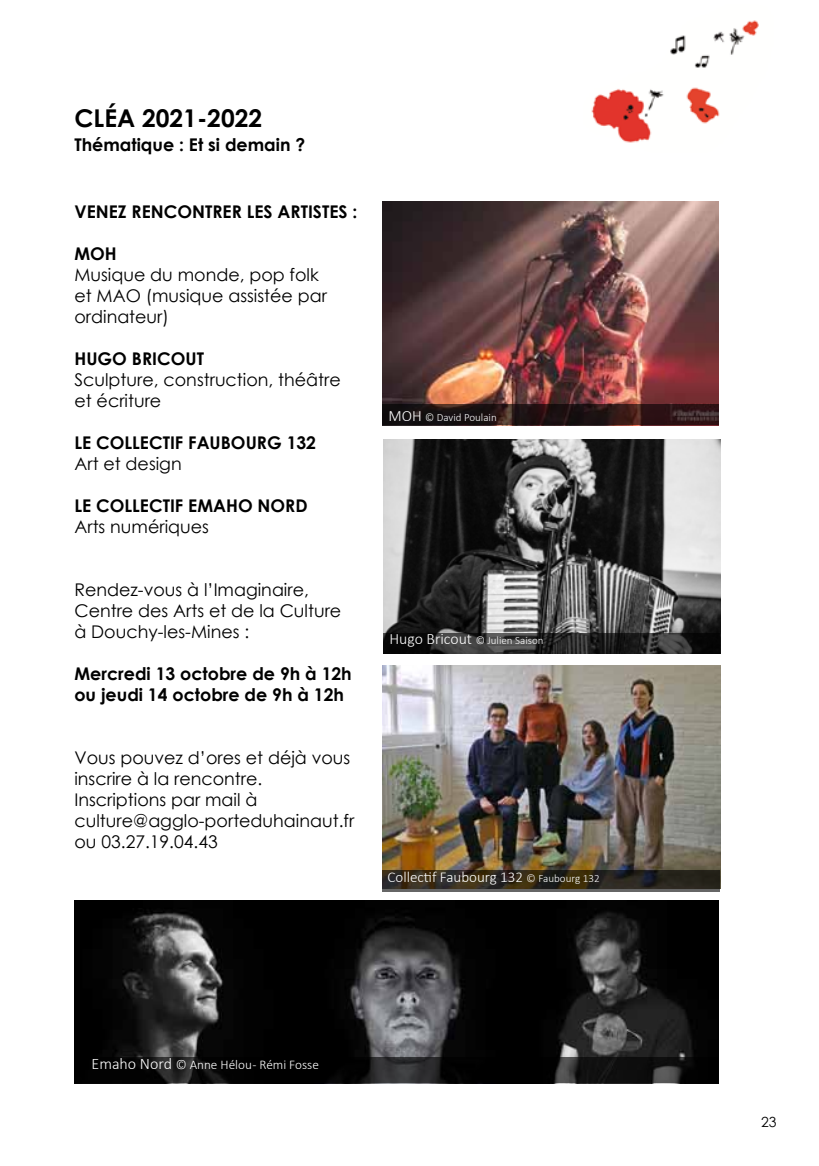
<style>
.page{position:relative;width:819px;height:1166px;background:#fff}
.page>*{position:absolute;margin:0;border:0;box-sizing:border-box;transform-origin:0 0}
.t1{font:700 24.5px "Century Gothic";color:#000}
.t2{font:17.5px/21px "Century Gothic";color:#000}
.t3{font:700 17.5px/21px "Century Gothic";color:#000}
.t4{font:300 15.05px "Calibri";color:#fff}
.t5{font:14px "Century Gothic";color:#000}
.t6{font:300 13.3px "Calibri";color:#fff}
.t7{font:300 11.03px "Calibri";color:#fff}
.s1{font-size:15.75px}
.s2{font-size:11.03px}
.s3{font-size:16.1px}
</style>
<div class="page">
<img style="left:382px;top:666px;width:338px;height:205px">
<img style="left:383px;top:201px;width:335px;height:203px">
<img style="left:75px;top:900px;width:643px;height:183px">
<img style="left:384px;top:440px;width:336px;height:193px">
<img style="left:591px;top:20px;width:168px;height:123px">
<svg style="left:383px;top:633px;width:337px;height:21px;background:#282828"></svg>
<svg style="left:382px;top:871px;width:338px;height:21px;background:#353025"></svg>
<svg style="left:75px;top:1057px;width:643px;height:25px;background:#0f0f0f"></svg>
<svg style="left:382px;top:404px;width:336px;height:21px;background:#251515"></svg>
<hr style="left:0;top:1105px;width:1px;height:61px;background:#000">
<h1 class="t1" style="left:74px;top:99px;width:189px">CLÉA 2021-2022</h1>
<p class="t3" style="left:74px;top:134px;width:232px">THÉMATIQUE : ET SI DEMAIN ?</p>
<p class="t3" style="left:74px;top:201px;width:69px">VENEZ RENCONTRER</p>
<p class="t3" style="left:247px;top:201px;width:9px">LES</p>
<p class="t3" style="left:277px;top:201px;width:10px">ARTISTES</p>
<p class="t3" style="left:352px;top:201px;width:6px">:</p>
<p class="t3" style="left:74px;top:243px;width:29px">MOH</p>
<p class="t2" style="left:74px;top:264px;width:254px">Musique du monde, pop folk et MAO (musique assistée par ordinateur)</p>
<p class="t3" style="left:74px;top:348px;width:26px">HUGO</p>
<p class="t3" style="left:132px;top:348px;width:22px">BRICOUT</p>
<p class="t2" style="left:74px;top:369px;width:268px">Sculpture, construction, théâtre et écriture</p>
<p class="t3" style="left:74px;top:432px;width:33px">LE COLLECTIF</p>
<p class="t3" style="left:188px;top:432px;width:22px">FAUBOURG</p>
<p class="t3" style="left:287px;top:432px;width:31px">132</p>
<p class="t2" style="left:74px;top:453px;width:109px">Art et design</p>
<p class="t3" style="left:74px;top:495px;width:33px">LE COLLECTIF</p>
<p class="t3" style="left:188px;top:495px;width:24px">EMAHO</p>
<p class="t3" style="left:257px;top:495px;width:13px">NORD</p>
<p class="t2" style="left:74px;top:516px;width:136px">Arts numériques</p>
<p class="t2" style="left:74px;top:579px;width:268px">Rendez-vous à l’Imaginaire,<br>Centre des Arts et de la Culture à Douchy-les-Mines :</p>
<p class="t3" style="left:74px;top:663px;width:279px">MERCREDI 13 OCTOBRE DE 9H À 12H<br>OU JEUDI 14 OCTOBRE DE 9H À 12H</p>
<p class="t2" style="left:74px;top:747px;width:281px">Vous pouvez d’ores et déjà vous inscrire à la rencontre.<br>Inscriptions par mail à culture@agglo-porteduhainaut.fr ou 03.27.19.04.43</p>
<p class="t7" style="left:388px;top:411px;width:110px"><span class="s1">MOH</span> © David Poulain</p>
<p class="t7" style="left:389px;top:634px;width:155px"><span class="s1">Hugo Bricout</span> © Julien Saison</p>
<p class="t4" style="left:387px;top:868px;width:214px">Collectif Faubourg 132 <span class="s2">© Faubourg 132</span></p>
<p class="t6" style="left:91px;top:1056px;width:229px"><span class="s3">Emaho Nord</span> © Anne Hélou - Rémi Fosse</p>
<p class="t5" style="left:761px;top:1112px;width:17px">23</p>
</div>
